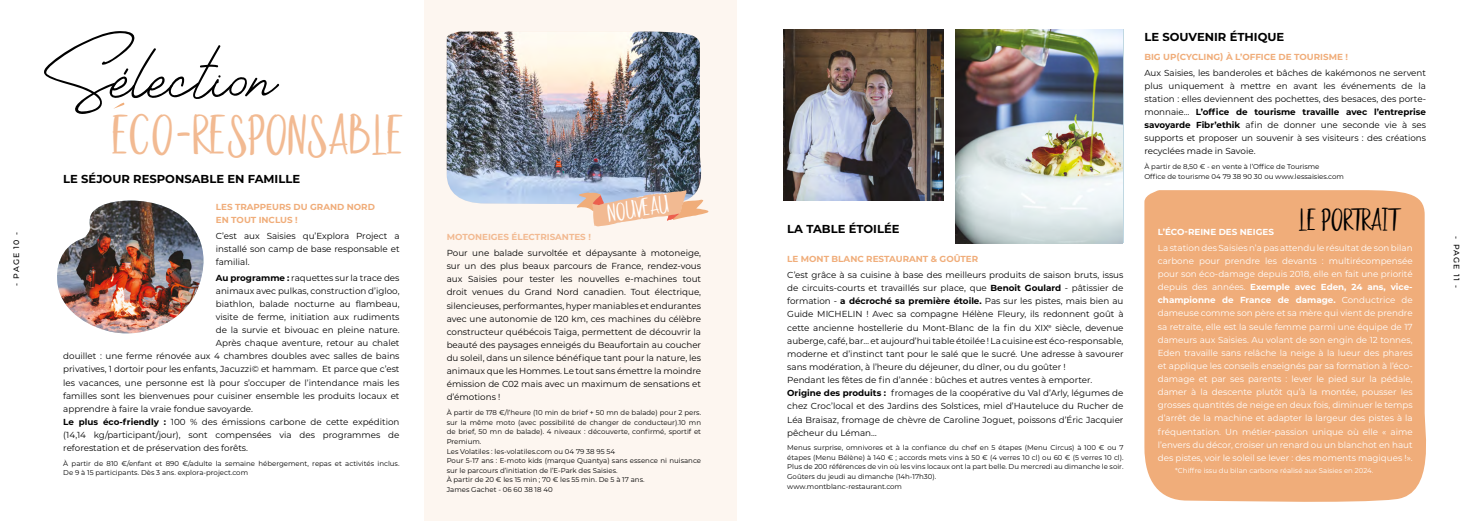
<style>
.page{position:relative;width:1474px;height:521px;background:#fff}
.page>*{position:absolute;margin:0;border:0;box-sizing:border-box;transform-origin:0 0}
.t1{font:61.16px "Bilanesa";color:#000}
.t2{font:45.24px "Goodies Alt 2";color:#f2ba92}
.t3{font:25.03px "Goodies Alt 2";color:#000}
.t4{font:19.95px "Goodies Alt 2";color:#fff}
.t5{font:700 11.55px "Montserrat";color:#000}
.t6{font:8.75px/13.1px "Montserrat";color:#000;text-align:justify}
.t7{font:8.75px/13.1px "Montserrat";color:#fff;text-align:justify}
.t8{font:700 8.75px/13.1px "Montserrat";color:#f0ad7a}
.t9{font:700 8.75px "Montserrat";color:#f2ba92}
.t10{font:700 8.75px "Montserrat";color:#fff}
.t11{font:500 7.88px "Montserrat";letter-spacing:.135em;color:#000}
.t12{font:7px/9.6px "Montserrat";color:#000}
.t13{font:7px "Montserrat";color:#fff}
.s1{font-family:"A Calling"}
.s2{font-weight:700}
</style>
<div class="page">
<div style="left:425px;top:0;width:312px;height:521px;background:#fdf6f0"></div>
<div style="left:1144px;top:190px;width:282px;height:312px;background:#f0ad7a"></div>
<img style="left:783px;top:30px;width:160px;height:170px">
<img style="left:955px;top:30px;width:167px;height:213px">
<img style="left:447px;top:32px;width:255px;height:172px">
<svg style="left:577px;top:190px;width:131px;height:36px"></svg>
<img style="left:57px;top:201px;width:147px;height:132px">
<svg style="left:114px;top:102px;width:10px;height:7px"></svg>
<h1 class="t1" style="left:45px;top:57px;width:234px">Sélection</h1>
<h2 class="t2" style="left:113px;top:110px;width:294px">ECO<span class="s1">-</span> RESPONSABLE</h2>
<h3 class="t5" style="left:63px;top:171px;width:238px">LE SÉJOUR RESPONSABLE EN FAMILLE</h3>
<h3 class="t5" style="left:1144px;top:29px;width:141px">LE SOUVENIR ÉTHIQUE</h3>
<p class="t8" style="left:1144px;top:50px;width:205px">BIG UP(CYCLING) À L’OFFICE DE TOURISME !</p>
<p class="t6" style="left:1144px;top:66px;width:283px">Aux Saisies, les banderoles et bâches de kakémonos ne servent plus uniquement à mettre en avant les événements de la station : elles deviennent des pochettes, des besaces, des porte&shy;monnaie… <span class="s2">L’office de tourisme travaille avec l’entreprise savoyarde Fibr’ethik</span> afin de donner une seconde vie à ses supports et proposer un souvenir à ses visiteurs : des créations recyclées made in Savoie.</p>
<p class="t12" style="left:1144px;top:161px;width:201px">À partir de 8,50 € - en vente à l’Office de Tourisme<br>Office de tourisme 04 79 38 90 30 ou www.lessaisies.com</p>
<h3 class="t4" style="left:606px;top:203px;width:63px;rotate:-9deg">NOUVEAU</h3>
<p class="t8" style="left:216px;top:200px;width:161px">LES TRAPPEURS DU GRAND NORD<br>EN TOUT INCLUS !</p>
<p class="t6" style="left:216px;top:229px;width:185px">C’est aux Saisies qu’Explora Project a installé son camp de base responsable et familial.</p>
<p class="t6" style="left:216px;top:270px;width:185px"><span class="s2">Au programme :</span> raquettes sur la trace des</p>
<p class="t6" style="left:216px;top:284px;width:185px">animaux avec pulkas, construction d’igloo,</p>
<p class="t6" style="left:216px;top:297px;width:185px">biathlon, balade nocturne au flambeau,</p>
<p class="t6" style="left:216px;top:310px;width:185px">visite de ferme, initiation aux rudiments</p>
<p class="t6" style="left:216px;top:323px;width:185px">de la survie et bivouac en pleine nature.</p>
<p class="t6" style="left:216px;top:336px;width:185px">Après chaque aventure, retour au chalet</p>
<p class="t6" style="left:63px;top:349px;width:338px">douillet : une ferme rénovée aux 4 chambres doubles avec salles de bains</p>
<p class="t6" style="left:63px;top:362px;width:338px">privatives, 1 dortoir pour les enfants, Jacuzzi© et hammam. Et parce que c’est</p>
<p class="t6" style="left:63px;top:375px;width:338px">les vacances, une personne est là pour s’occuper de l’intendance mais les</p>
<p class="t6" style="left:63px;top:389px;width:338px">familles sont les bienvenues pour cuisiner ensemble les produits locaux et</p>
<p class="t6" style="left:63px;top:402px;width:191px">apprendre à faire la vraie fondue savoyarde.</p>
<p class="t6" style="left:63px;top:415px;width:338px"><span class="s2">Le plus éco-friendly :</span> 100 % des émissions carbone de cette expédition</p>
<p class="t6" style="left:63px;top:428px;width:338px">(14,14 kg/participant/jour), sont compensées via des programmes de</p>
<p class="t6" style="left:63px;top:441px;width:186px">reforestation et de préservation des forêts.</p>
<p class="t12" style="left:63px;top:458px;width:338px">À partir de 810 €/enfant et 890 €/adulte la semaine hébergement, repas et activités inclus.<br>De 9 à 15 participants. Dès 3 ans. explora-project.com</p>
<h3 class="t3" style="left:1299px;top:206px;width:101px">LE PORTRAIT</h3>
<h3 class="t5" style="left:787px;top:221px;width:114px">LA TABLE ÉTOILÉE</h3>
<p class="t10" style="left:1157px;top:226px;width:118px">L’ÉCO-REINE DES NEIGES</p>
<p class="t7" style="left:1157px;top:241px;width:256px">La station des Saisies n’a pas attendu le résultat de son bilan carbone pour prendre les devants : multirécompensée pour son éco-damage depuis 2018, elle en fait une priorité depuis des années. <span class="s2">Exemple avec Eden, 24 ans, vice&shy;championne de France de damage.</span> Conductrice de dameuse comme son père et sa mère qui vient de prendre sa retraite, elle est la seule femme parmi une équipe de 17 dameurs aux Saisies. Au volant de son engin de 12 tonnes, Eden travaille sans relâche la neige à la lueur des phares et applique les conseils enseignés par sa formation à l’éco&shy;damage et par ses parents : lever le pied sur la pédale, damer à la descente plutôt qu’à la montée, pousser les grosses quantités de neige en deux fois, diminuer le temps d’arrêt de la machine et adapter la largeur des pistes à la fréquentation. Un métier-passion unique où elle « aime l’envers du décor, croiser un renard ou un blanchot en haut des pistes, voir le soleil se lever : des moments magiques !».</p>
<p class="t13" style="left:1175px;top:466px;width:200px">*Chiffre issu du bilan carbone réalisé aux Saisies en 2024.</p>
<p class="t11" style="left:11px;top:286px;width:55px;rotate:-90deg">- PAGE 10 -</p>
<p class="t11" style="left:1462px;top:236px;width:53px;rotate:90deg">- PAGE 11 -</p>
<p class="t9" style="left:447px;top:231px;width:146px">MOTONEIGES ÉLECTRISANTES !</p>
<p class="t6" style="left:447px;top:246px;width:256px">Pour une balade survoltée et dépaysante à motoneige, sur un des plus beaux parcours de France, rendez-vous aux Saisies pour tester les nouvelles e-machines tout droit venues du Grand Nord canadien. Tout électrique, silencieuses, performantes, hyper maniables et endurantes avec une autonomie de 120 km, ces machines du célèbre constructeur québécois Taiga, permettent de découvrir la beauté des paysages enneigés du Beaufortain au coucher du soleil, dans un silence bénéfique tant pour la nature, les animaux que les Hommes. Le tout sans émettre la moindre émission de C02 mais avec un maximum de sensations et d’émotions !</p>
<p class="t12" style="left:447px;top:407px;width:256px">À partir de 178 €/l’heure (10 min de brief + 50 mn de balade) pour 2 pers. sur la même moto (avec possibilité de changer de conducteur).10 mn de brief, 50 mn de balade). 4 niveaux : découverte, confirmé, sportif et Premium.<br>Les Volatiles : les-volatiles.com ou 04 79 38 95 54<br>Pour 5-17 ans : E-moto kids (marque Quantya) sans essence ni nuisance sur le parcours d’initiation de l’E-Park des Saisies.<br>À partir de 20 € les 15 min ; 70 € les 55 min. De 5 à 17 ans.<br>James Gachet - 06 60 38 18 40</p>
<p class="t8" style="left:787px;top:252px;width:192px">LE MONT BLANC RESTAURANT &amp; GOÛTER</p>
<p class="t6" style="left:787px;top:268px;width:338px;text-align:left">C’est grâce à sa cuisine à base des meilleurs produits de saison bruts, issus de circuits-courts et travaillés sur place, que <span class="s2">Benoit Goulard</span> - pâtissier de formation - <span class="s2">a décroché sa première étoile.</span> Pas sur les pistes, mais bien au Guide MICHELIN ! Avec sa compagne Hélène Fleury, ils redonnent goût à cette ancienne hostellerie du Mont-Blanc de la fin du XIX<sup>e</sup> siècle, devenue auberge, café, bar… et aujourd’hui table étoilée ! La cuisine est éco-responsable, moderne et d’instinct tant pour le salé que le sucré. Une adresse à savourer sans modération, à l’heure du déjeuner, du dîner, ou du goûter !<br>Pendant les fêtes de fin d’année : bûches et autres ventes à emporter.<br><span class="s2">Origine des produits :</span> fromages de la coopérative du Val d’Arly, légumes de chez Croc’local et des Jardins des Solstices, miel d’Hauteluce du Rucher de Léa Braisaz, fromage de chèvre de Caroline Joguet, poissons d’Éric Jacquier pêcheur du Léman…</p>
<p class="t12" style="left:787px;top:443px;width:338px">Menus surprise, omnivores et à la confiance du chef en 5 étapes (Menu Circus) à 100 € ou 7 étapes (Menu Bélène) à 140 € ; accords mets vins à 50 € (4 verres 10 cl) ou 60 € (5 verres 10 cl).<br>Plus de 200 références de vin où les vins locaux ont la part belle. Du mercredi au dimanche le soir.<br>Goûters du jeudi au dimanche (14h-17h30).<br>www.montblanc-restaurant.com</p>
</div>
